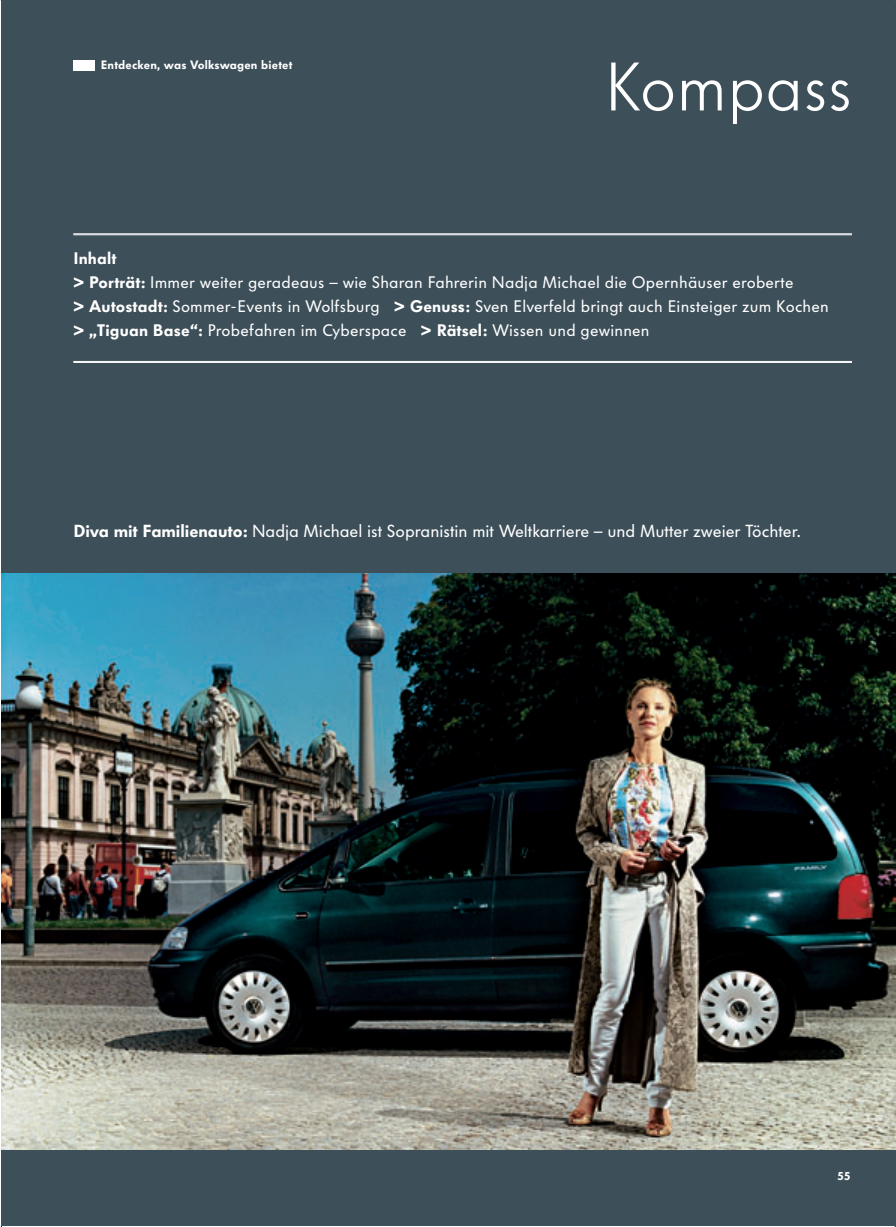
<style>
.page{position:relative;width:896px;height:1227px;background:#fff}
.page>*{position:absolute;margin:0;border:0;box-sizing:border-box;transform-origin:0 0}
.t1{font:300 67.5px "VW Headline";letter-spacing:.01em;color:#fff}
.t2{font:17.25px "VW Headline";color:#fff}
.t3{font:16.5px/24px "VW Headline";letter-spacing:.01em;color:#fff}
.t4{font:900 12px "VW Headline";letter-spacing:.02em;color:#fff}
.t5{font:900 11.25px "VW Headline";color:#fff}
.s1{font-weight:900}
</style>
<div class="page">
<img style="left:0;top:0;width:895px;height:1226px">
<p class="t4" style="left:101px;top:60px;width:193px">Entdecken, was Volkswagen bietet</p>
<h1 class="t1" style="left:605px;top:60px;width:248px">Kompass</h1>
<p class="t3" style="left:73px;top:247px;width:757px"><span class="s1">Inhalt<br>&gt; Porträt:</span> Immer weiter geradeaus – wie Sharan Fahrerin Nadja Michael die Opernhäuser eroberte<br><span class="s1">&gt; Autostadt:</span> Sommer-Events in Wolfsburg <span class="s1">&gt; Genuss:</span> Sven Elverfeld bringt auch Einsteiger zum Kochen <span class="s1">&gt; „Tiguan Base“:</span> Probefahren im Cyberspace <span class="s1">&gt; Rätsel:</span> Wissen und gewinnen</p>
<p class="t2" style="left:73px;top:524px;width:728px"><span class="s1">Diva mit Familienauto:</span> Nadja Michael ist Sopranistin mit Weltkarriere – und Mutter zweier Töchter.</p>
<p class="t5" style="left:837px;top:1171px;width:14px">55</p>
</div>
